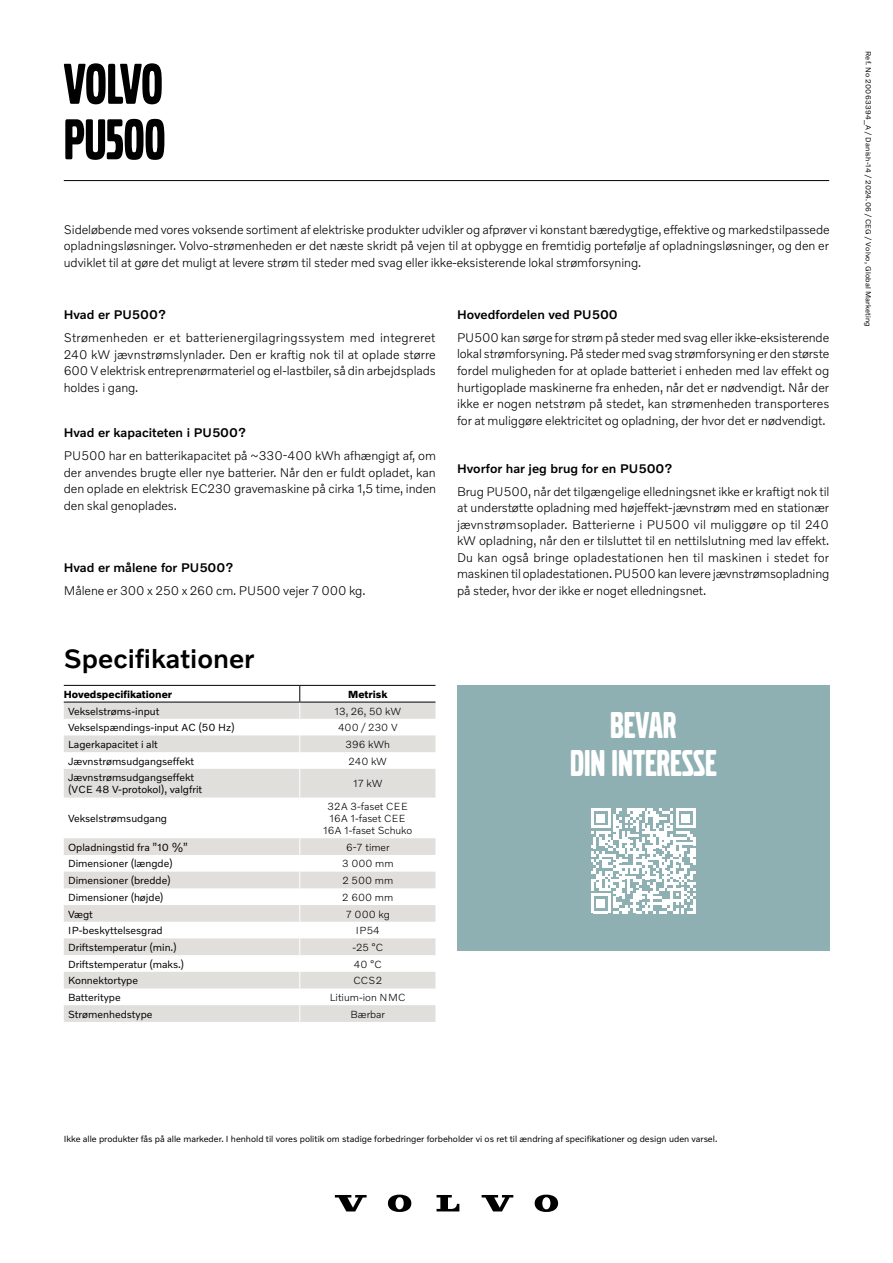
<style>
.page{position:relative;width:893px;height:1263px;background:#fff}
.page>*{position:absolute;margin:0;border:0;box-sizing:border-box;transform-origin:0 0}
.t1{font:60px/55.5px "Volvo Broad Pro";color:#000}
.t2{font:39px/37.5px "Volvo Broad Pro";color:#fff;text-align:center}
.t3{font:500 27px "Volvo Novum";color:#000}
.t4{font:300 12.75px/16.5px "Volvo Novum";letter-spacing:-.005em;color:#000;text-align:justify}
.t5{font:500 12.75px "Volvo Novum";color:#000}
.t6{font:10.5px/12px "Volvo Novum";color:#000}
.t7{font:300 10.5px/12px "Volvo Novum";color:#000;text-align:center}
.t8{font:700 10.5px "Volvo Novum";color:#000}
.t9{font:9px "Volvo Novum";color:#000}
.t10{font:7.5px "Volvo Novum";letter-spacing:.025em;color:#000}
</style>
<div class="page">
<hr style="left:64px;top:180px;width:765px;height:1px;background:#000">
<svg style="left:335px;top:1195px;width:32px;height:16px"></svg>
<svg style="left:437px;top:1195px;width:22px;height:16px"></svg>
<svg style="left:388px;top:1194px;width:23px;height:18px"></svg>
<svg style="left:482px;top:1195px;width:31px;height:16px"></svg>
<svg style="left:535px;top:1194px;width:23px;height:18px"></svg>
<div style="left:457px;top:685px;width:372px;height:266px;background:#8fb0b2"></div>
<svg style="left:591px;top:808px;width:105px;height:105px"></svg>
<hr style="left:693px;top:899px;width:3px;height:14px;background:#fff">
<svg style="left:64px;top:797px;width:371px;height:225px"></svg>
<hr style="left:299px;top:797px;width:1px;height:41px;background:#fff">
<svg style="left:299px;top:838px;width:1px;height:184px"></svg>
<svg style="left:64px;top:685px;width:371px;height:112px"></svg>
<h1 class="t1" style="left:64px;top:57px;width:103px">VOLVO<br>PU500</h1>
<p class="t4" style="left:64px;top:221px;width:767px">Sideløbende med vores voksende sortiment af elektriske produkter udvikler og afprøver vi konstant bæredygtige, effektive og markedstilpassede opladningsløsninger. Volvo-strømenheden er det næste skridt på vejen til at opbygge en fremtidig portefølje af opladningsløsninger, og den er udviklet til at gøre det muligt at levere strøm til steder med svag eller ikke-eksisterende lokal strømforsyning.</p>
<p class="t5" style="left:64px;top:307px;width:104px">Hvad er PU500?</p>
<p class="t4" style="left:64px;top:329px;width:374px">Strømenheden er et batterienergilagringssystem med integreret 240 kW jævnstrømslynlader. Den er kraftig nok til at oplade større 600 V elektrisk entreprenørmateriel og el-lastbiler, så din arbejdsplads holdes i gang.</p>
<p class="t5" style="left:64px;top:425px;width:184px">Hvad er kapaciteten i PU500?</p>
<p class="t4" style="left:64px;top:447px;width:374px">PU500 har en batterikapacitet på ~330-400 kWh afhængigt af, om der anvendes brugte eller nye batterier. Når den er fuldt opladet, kan den oplade en elektrisk EC230 gravemaskine på cirka 1,5 time, inden den skal genoplades.</p>
<p class="t5" style="left:64px;top:560px;width:171px">Hvad er målene for PU500?</p>
<p class="t4" style="left:64px;top:582px;width:303px">Målene er 300 x 250 x 260 cm. PU500 vejer 7 000 kg.</p>
<h3 class="t3" style="left:64px;top:642px;width:192px">Specifikationer</h3>
<p class="t8" style="left:64px;top:687px;width:110px">Hovedspecifikationer</p>
<p class="t8" style="left:348px;top:687px;width:41px">Metrisk</p>
<p class="t6" style="left:68px;top:704px;width:93px">Vekselstrøms-input</p>
<p class="t7" style="left:334px;top:704px;width:68px">13, 26, 50 kW</p>
<p class="t6" style="left:68px;top:721px;width:168px">Vekselspændings-input AC (50 Hz)</p>
<p class="t7" style="left:338px;top:721px;width:61px">400 / 230 V</p>
<p class="t6" style="left:68px;top:738px;width:91px">Lagerkapacitet i alt</p>
<p class="t7" style="left:346px;top:738px;width:46px">396 kWh</p>
<p class="t6" style="left:68px;top:754px;width:128px">Jævnstrømsudgangseffekt</p>
<p class="t7" style="left:349px;top:755px;width:40px">240 kW</p>
<p class="t6" style="left:68px;top:771px;width:136px">Jævnstrømsudgangseffekt (VCE 48 V-protokol), valgfrit</p>
<p class="t7" style="left:353px;top:777px;width:31px">17 kW</p>
<p class="t6" style="left:68px;top:812px;width:101px">Vekselstrømsudgang</p>
<p class="t7" style="left:323px;top:800px;width:90px">32A 3-faset CEE<br>16A 1-faset CEE<br>16A 1-faset Schuko</p>
<p class="t6" style="left:68px;top:841px;width:121px">Opladningstid fra ”10 %”</p>
<p class="t7" style="left:346px;top:841px;width:45px">6-7 timer</p>
<p class="t6" style="left:68px;top:857px;width:106px">Dimensioner (længde)</p>
<p class="t7" style="left:342px;top:857px;width:53px">3 000 mm</p>
<p class="t6" style="left:68px;top:874px;width:104px">Dimensioner (bredde)</p>
<p class="t7" style="left:342px;top:874px;width:52px">2 500 mm</p>
<p class="t6" style="left:68px;top:891px;width:97px">Dimensioner (højde)</p>
<p class="t7" style="left:342px;top:891px;width:53px">2 600 mm</p>
<p class="t6" style="left:68px;top:907px;width:26px">Vægt</p>
<p class="t7" style="left:346px;top:907px;width:45px">7 000 kg</p>
<p class="t6" style="left:68px;top:924px;width:96px">IP-beskyttelsesgrad</p>
<p class="t7" style="left:356px;top:924px;width:25px">IP54</p>
<p class="t6" style="left:68px;top:941px;width:110px">Driftstemperatur (min.)</p>
<p class="t7" style="left:352px;top:941px;width:32px">-25 °C</p>
<p class="t6" style="left:68px;top:957px;width:118px">Driftstemperatur (maks.)</p>
<p class="t7" style="left:354px;top:957px;width:29px">40 °C</p>
<p class="t6" style="left:68px;top:974px;width:72px">Konnektortype</p>
<p class="t7" style="left:353px;top:974px;width:31px">CCS2</p>
<p class="t6" style="left:68px;top:991px;width:54px">Batteritype</p>
<p class="t7" style="left:330px;top:991px;width:77px">Litium-ion NMC</p>
<p class="t6" style="left:68px;top:1008px;width:86px">Strømenhedstype</p>
<p class="t7" style="left:350px;top:1008px;width:36px">Bærbar</p>
<p class="t5" style="left:457px;top:307px;width:162px">Hovedfordelen ved PU500</p>
<p class="t4" style="left:457px;top:329px;width:374px">PU500 kan sørge for strøm på steder med svag eller ikke-eksisterende lokal strømforsyning. På steder med svag strømforsyning er den største fordel muligheden for at oplade batteriet i enheden med lav effekt og hurtigoplade maskinerne fra enheden, når det er nødvendigt. Når der ikke er nogen netstrøm på stedet, kan strømenheden transporteres for at muliggøre elektricitet og opladning, der hvor det er nødvendigt.</p>
<p class="t5" style="left:457px;top:461px;width:217px">Hvorfor har jeg brug for en PU500?</p>
<p class="t4" style="left:457px;top:483px;width:374px">Brug PU500, når det tilgængelige elledningsnet ikke er kraftigt nok til at understøtte opladning med højeffekt-jævnstrøm med en stationær jævnstrømsoplader. Batterierne i PU500 vil muliggøre op til 240 kW opladning, når den er tilsluttet til en nettilslutning med lav effekt.<br>Du kan også bringe opladestationen hen til maskinen i stedet for maskinen til opladestationen. PU500 kan levere jævnstrømsopladning på steder, hvor der ikke er noget elledningsnet.</p>
<h2 class="t2" style="left:570px;top:707px;width:148px">BEVAR<br>DIN INTERESSE</h2>
<p class="t10" style="left:873px;top:51px;width:277px;rotate:90deg">Ref. No 20063394_A / Danish-14 / 2024.06 / CEG / Volvo, Global Marketing</p>
<p class="t9" style="left:64px;top:1133px;width:655px">Ikke alle produkter fås på alle markeder. I henhold til vores politik om stadige forbedringer forbeholder vi os ret til ændring af specifikationer og design uden varsel.</p>
</div>
